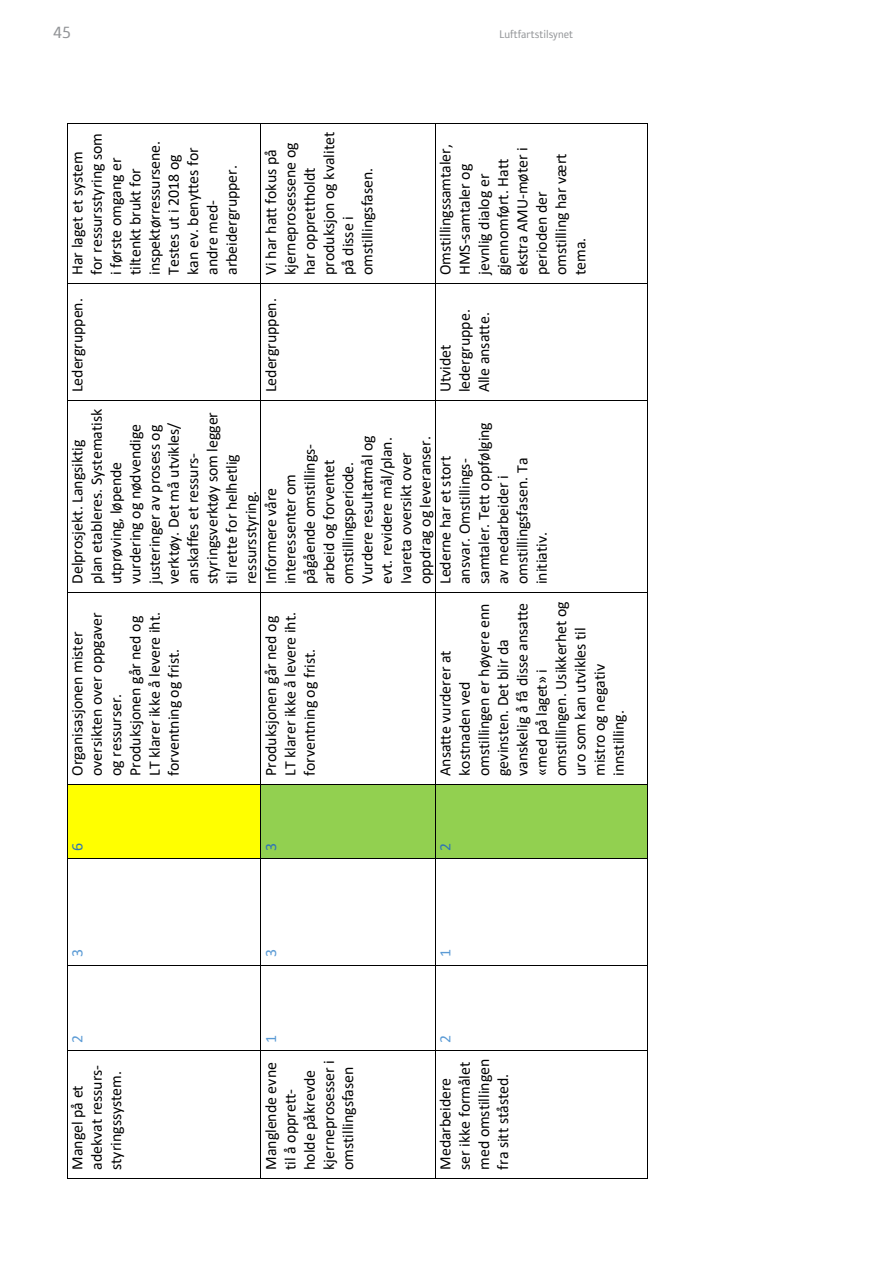
<style>
.page{position:relative;width:893px;height:1263px;background:#fff}
.page>*{position:absolute;margin:0;border:0;box-sizing:border-box;transform-origin:0 0}
.t1{font:18.75px "Reykjavik One OT A Gauge";color:#939598}
.t2{font:15.9px/19.2px "Calibri";color:#000}
.t3{font:15.9px "Calibri";color:#5b9bd5}
.t4{font:15.9px "Calibri";color:#2f75b5}
.t5{font:12.75px "Reykjavik One OT A Gauge";color:#939598}
</style>
<div class="page">
<div style="left:68px;top:784px;width:193px;height:74px;background:#ff0"></div>
<hr style="left:67px;top:1051px;width:1px;height:127px;background:#000">
<hr style="left:67px;top:966px;width:1px;height:84px;background:#000">
<hr style="left:67px;top:859px;width:1px;height:106px;background:#000">
<hr style="left:67px;top:785px;width:1px;height:73px;background:#000">
<hr style="left:67px;top:593px;width:1px;height:191px;background:#000">
<hr style="left:67px;top:401px;width:1px;height:191px;background:#000">
<hr style="left:67px;top:284px;width:1px;height:116px;background:#000">
<hr style="left:67px;top:124px;width:1px;height:159px;background:#000">
<hr style="left:68px;top:1178px;width:193px;height:1px;background:#000">
<hr style="left:68px;top:1050px;width:193px;height:1px;background:#000">
<hr style="left:68px;top:965px;width:193px;height:1px;background:#000">
<hr style="left:68px;top:858px;width:193px;height:1px;background:#000">
<hr style="left:68px;top:784px;width:193px;height:1px;background:#000">
<hr style="left:68px;top:592px;width:193px;height:1px;background:#000">
<hr style="left:68px;top:400px;width:193px;height:1px;background:#000">
<hr style="left:68px;top:283px;width:193px;height:1px;background:#000">
<hr style="left:68px;top:123px;width:193px;height:1px;background:#000">
<div style="left:261px;top:784px;width:174px;height:74px;background:#92d050"></div>
<hr style="left:261px;top:1051px;width:1px;height:127px;background:#000">
<hr style="left:261px;top:966px;width:1px;height:84px;background:#000">
<hr style="left:261px;top:859px;width:1px;height:106px;background:#000">
<hr style="left:261px;top:785px;width:1px;height:73px;background:#000">
<hr style="left:261px;top:593px;width:1px;height:191px;background:#000">
<hr style="left:261px;top:401px;width:1px;height:191px;background:#000">
<hr style="left:261px;top:284px;width:1px;height:116px;background:#000">
<hr style="left:261px;top:124px;width:1px;height:159px;background:#000">
<hr style="left:261px;top:1178px;width:174px;height:1px;background:#000">
<hr style="left:261px;top:1050px;width:174px;height:1px;background:#000">
<hr style="left:261px;top:965px;width:174px;height:1px;background:#000">
<hr style="left:261px;top:858px;width:174px;height:1px;background:#000">
<hr style="left:261px;top:784px;width:174px;height:1px;background:#000">
<hr style="left:261px;top:592px;width:174px;height:1px;background:#000">
<hr style="left:261px;top:400px;width:174px;height:1px;background:#000">
<hr style="left:261px;top:283px;width:174px;height:1px;background:#000">
<hr style="left:261px;top:123px;width:174px;height:1px;background:#000">
<div style="left:435px;top:784px;width:212px;height:74px;background:#92d050"></div>
<hr style="left:435px;top:1051px;width:1px;height:127px;background:#000">
<hr style="left:435px;top:966px;width:1px;height:84px;background:#000">
<hr style="left:435px;top:859px;width:1px;height:106px;background:#000">
<hr style="left:435px;top:785px;width:1px;height:73px;background:#000">
<hr style="left:435px;top:593px;width:1px;height:191px;background:#000">
<hr style="left:435px;top:401px;width:1px;height:191px;background:#000">
<hr style="left:435px;top:284px;width:1px;height:116px;background:#000">
<hr style="left:435px;top:124px;width:1px;height:159px;background:#000">
<hr style="left:435px;top:1178px;width:212px;height:1px;background:#000">
<hr style="left:647px;top:1051px;width:1px;height:127px;background:#000">
<hr style="left:435px;top:1050px;width:212px;height:1px;background:#000">
<hr style="left:647px;top:966px;width:1px;height:84px;background:#000">
<hr style="left:435px;top:965px;width:212px;height:1px;background:#000">
<hr style="left:647px;top:859px;width:1px;height:106px;background:#000">
<hr style="left:435px;top:858px;width:212px;height:1px;background:#000">
<hr style="left:647px;top:785px;width:1px;height:73px;background:#000">
<hr style="left:435px;top:784px;width:212px;height:1px;background:#000">
<hr style="left:647px;top:593px;width:1px;height:191px;background:#000">
<hr style="left:435px;top:592px;width:212px;height:1px;background:#000">
<hr style="left:647px;top:401px;width:1px;height:191px;background:#000">
<hr style="left:435px;top:400px;width:212px;height:1px;background:#000">
<hr style="left:647px;top:284px;width:1px;height:116px;background:#000">
<hr style="left:435px;top:283px;width:212px;height:1px;background:#000">
<hr style="left:647px;top:124px;width:1px;height:159px;background:#000">
<hr style="left:435px;top:123px;width:212px;height:1px;background:#000">
<p class="t1" style="left:53px;top:23px;width:19px">45</p>
<p class="t5" style="left:499px;top:27px;width:75px">Luftfartstilsynet</p>
<p class="t2" style="left:67px;top:275px;width:144px;rotate:-90deg">Har laget et system for ressursstyring som i første omgang er tiltenkt brukt for inspektørressursene.<br>Testes ut i 2018 og kan ev. benyttes for andre med&shy;arbeidergrupper.</p>
<p class="t2" style="left:67px;top:392px;width:96px;rotate:-90deg">Ledergruppen.</p>
<p class="t2" style="left:261px;top:275px;width:145px;rotate:-90deg">Vi har hatt fokus på kjerneprosessene og har opprettholdt produksjon og kvalitet på disse i omstillingsfasen.</p>
<p class="t2" style="left:261px;top:392px;width:96px;rotate:-90deg">Ledergruppen.</p>
<p class="t2" style="left:435px;top:275px;width:132px;rotate:-90deg">Omstillingssamtaler,<br>HMS-samtaler og jevnlig dialog er gjennomført. Hatt ekstra AMU-møter i perioden der omstilling har vært tema.</p>
<p class="t2" style="left:435px;top:392px;width:84px;rotate:-90deg">Utvidet ledergruppe.<br>Alle ansatte.</p>
<p class="t2" style="left:67px;top:584px;width:177px;rotate:-90deg">Delprosjekt. Langsiktig plan etableres. Systematisk utprøving, løpende vurdering og nødvendige justeringer av prosess og verktøy. Det må utvikles/ anskaffes et ressurs&shy;styringsverktøy som legger til rette for helhetlig ressursstyring.</p>
<p class="t2" style="left:435px;top:584px;width:164px;rotate:-90deg">Lederne har et stort ansvar. Omstillings&shy;samtaler. Tett oppfølging av medarbeider i omstillingsfasen. Ta initiativ.</p>
<p class="t2" style="left:261px;top:584px;width:150px;rotate:-90deg">Informere våre interessenter om pågående omstillings&shy;arbeid og forventet omstillingsperiode.<br>Vurdere resultatmål og evt. revidere mål/plan.<br>Ivareta oversikt over oppdrag og leveranser.</p>
<p class="t2" style="left:67px;top:776px;width:165px;rotate:-90deg">Organisasjonen mister oversikten over oppgaver og ressurser.<br>Produksjonen går ned og<br>LT klarer ikke å levere iht. forventning og frist.</p>
<p class="t2" style="left:261px;top:776px;width:165px;rotate:-90deg">Produksjonen går ned og<br>LT klarer ikke å levere iht. forventning og frist.</p>
<p class="t2" style="left:435px;top:776px;width:176px;rotate:-90deg">Ansatte vurderer at kostnaden ved omstillingen er høyere enn gevinsten. Det blir da vanskelig å få disse ansatte «med på laget» i omstillingen. Usikkerhet og uro som kan utvikles til mistro og negativ innstilling.</p>
<p class="t4" style="left:66px;top:851px;width:10px;rotate:-90deg">6</p>
<p class="t4" style="left:260px;top:851px;width:10px;rotate:-90deg">3</p>
<p class="t4" style="left:434px;top:851px;width:10px;rotate:-90deg">2</p>
<p class="t3" style="left:66px;top:957px;width:10px;rotate:-90deg">3</p>
<p class="t3" style="left:260px;top:957px;width:10px;rotate:-90deg">3</p>
<p class="t3" style="left:434px;top:957px;width:10px;rotate:-90deg">1</p>
<p class="t3" style="left:66px;top:1042px;width:10px;rotate:-90deg">2</p>
<p class="t3" style="left:260px;top:1042px;width:10px;rotate:-90deg">1</p>
<p class="t3" style="left:434px;top:1042px;width:10px;rotate:-90deg">2</p>
<p class="t2" style="left:67px;top:1170px;width:107px;rotate:-90deg">Mangel på et adekvat ressurs&shy;styringssystem.</p>
<p class="t2" style="left:261px;top:1170px;width:111px;rotate:-90deg">Manglende evne til å opprett&shy;holde påkrevde kjerneprosesser i omstillingsfasen</p>
<p class="t2" style="left:435px;top:1170px;width:113px;rotate:-90deg">Medarbeidere ser ikke formålet med omstillingen fra sitt ståsted.</p>
</div>
